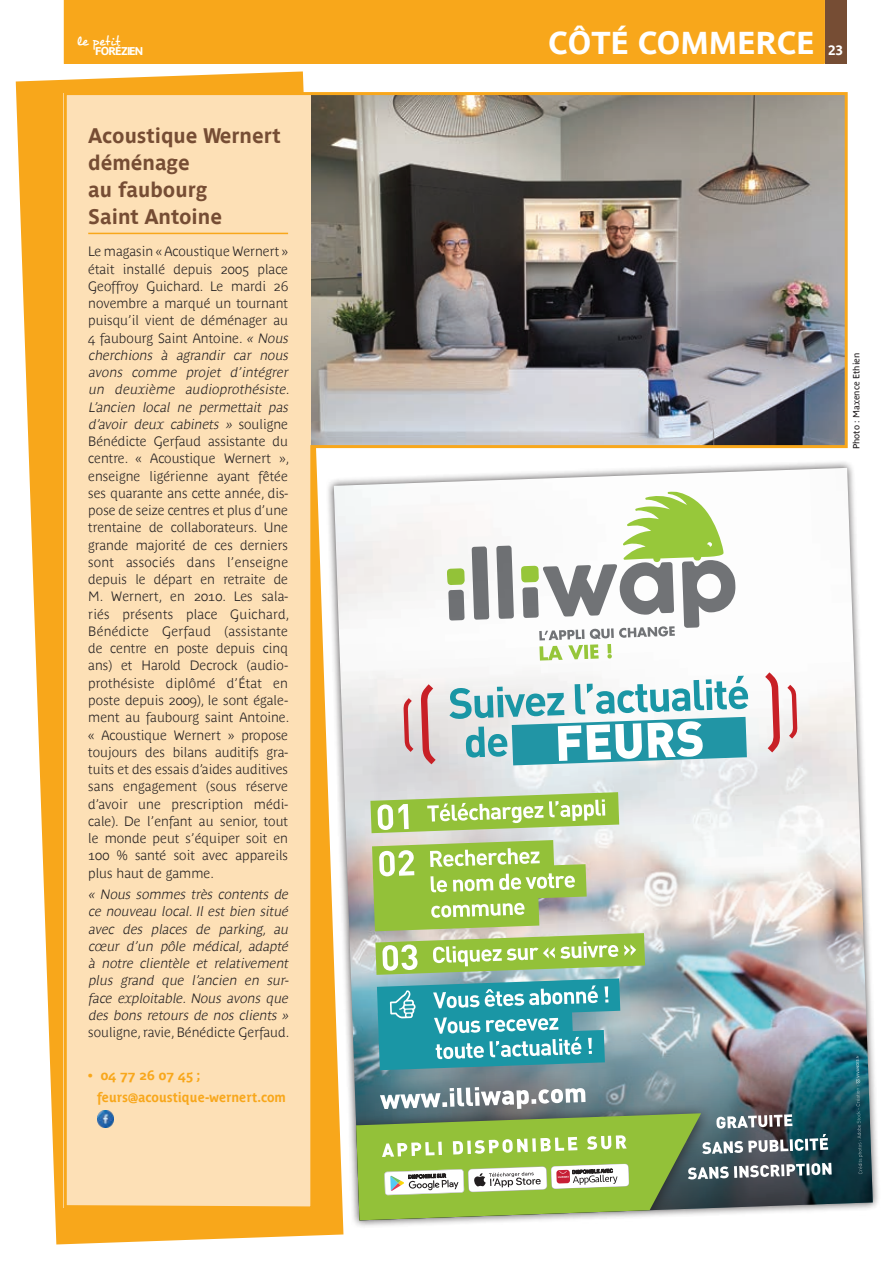
<style>
.page{position:relative;width:893px;height:1276px;background:#fff}
.page>*{position:absolute;margin:0;border:0;box-sizing:border-box;transform-origin:0 0}
.t1{font:700 31.5px "Parisine";color:#fff}
.t2{font:700 21px/27px "Parisine";color:#764d34}
.t3{font:700 13.5px/17.2px "Parisine Plus Clair";color:#231f20}
.t4{font:italic 700 13.5px/17.2px "Parisine Plus Clair";color:#231f20;text-align:justify}
.t5{font:700 13.5px/21.5px "Parisine Plus";color:#f8a71b}
.t6{font:700 13.5px "Parisine";color:#fff}
.t7{font:13.35px "Desyrel";color:#fff}
.t8{font:700 11.25px "Parisine";letter-spacing:-.08em;color:#fff}
.t9{font:9px "Parisine Plus";color:#231f20}
.s1{font-style:italic}
</style>
<div class="page">
<div style="left:64px;top:0;width:761px;height:64px;background:#f8a71b"></div>
<div style="left:825px;top:0;width:21px;height:64px;background:#764d34"></div>
<svg style="left:16px;top:71px;width:327px;height:1173px;fill:#f8a71b"></svg>
<div style="left:326px;top:460px;width:555px;height:768px;background:#231f20;opacity:.75"></div>
<svg style="left:832px;top:468px;width:41px;height:752px"></svg>
<svg style="left:334px;top:1211px;width:498px;height:10px"></svg>
<svg style="left:869px;top:826px;width:5px;height:14px"></svg>
<img style="left:62px;top:91px;width:787px;height:1120px">
<svg style="left:449px;top:676px;width:299px;height:89px"></svg>
<p class="t7" style="left:77px;top:33px;width:45px">le petit</p>
<p class="t8" style="left:95px;top:45px;width:50px">FORÉZIEN</p>
<h2 class="t2" style="left:88px;top:122px;width:194px">Acoustique Wernert déménage<br>au faubourg<br>Saint Antoine</h2>
<p class="t3" style="left:88px;top:244px;width:205px">Le magasin « Acoustique Wernert » était installé depuis 2005 place<br>Geoffroy Guichard. Le mardi 26 novembre a marqué un tournant puisqu’il vient de déménager au<br>4 faubourg Saint Antoine. <span class="s1">« Nous cherchions à agrandir car nous avons comme projet d’intégrer un deuxième audioprothésiste.<br>L’ancien local ne permettait pas d’avoir deux cabinets »</span> s o u l i g n e<br>Bénédicte Gerfaud assistante du centre. « Acoustique Wernert », enseigne ligérienne ayant fêtée ses quarante ans cette année, dis&shy;pose de seize centres et plus d’une trentaine de collaborateurs. Une grande majorité de ces derniers sont associés dans l’enseigne depuis le départ en retraite de<br>M. Wernert, en 2010. Les sala&shy;riés présents place Guichard,<br>Bénédicte Gerfaud (assistante de centre en poste depuis cinq ans) et Harold Decrock (audio&shy;prothésiste diplômé d’État en poste depuis 2009), le sont égale&shy;ment au faubourg saint Antoine. « Acoustique Wernert » propose toujours des bilans auditifs gra&shy;tuits et des essais d’aides auditives sans engagement (sous réserve d’avoir une prescription médi&shy;cale). De l’enfant au senior, tout le monde peut s’équiper soit en<br>100 % santé soit avec appareils plus haut de gamme.</p>
<p class="t4" style="left:88px;top:886px;width:204px">« Nous sommes très contents de ce nouveau local. Il est bien situé avec des places de parking, au cœur d’un pôle médical, adapté à notre clientèle et relativement plus grand que l’ancien en sur&shy;face exploitable. Nous avons que des bons retours de nos clients »</p>
<p class="t3" style="left:88px;top:1024px;width:203px">souligne, ravie, Bénédicte Gerfaud.</p>
<p class="t5" style="left:97px;top:1065px;width:190px;text-indent:-9px">• 04 77 26 07 45 ; feurs@acoustique-wernert.com</p>
<h1 class="t1" style="left:548px;top:24px;width:268px">CÔTÉ COMMERCE</h1>
<p class="t6" style="left:828px;top:42px;width:17px">23</p>
<p class="t9" style="left:852px;top:449px;width:98px;rotate:-90deg">Photo : Maxence Ethien</p>
</div>
